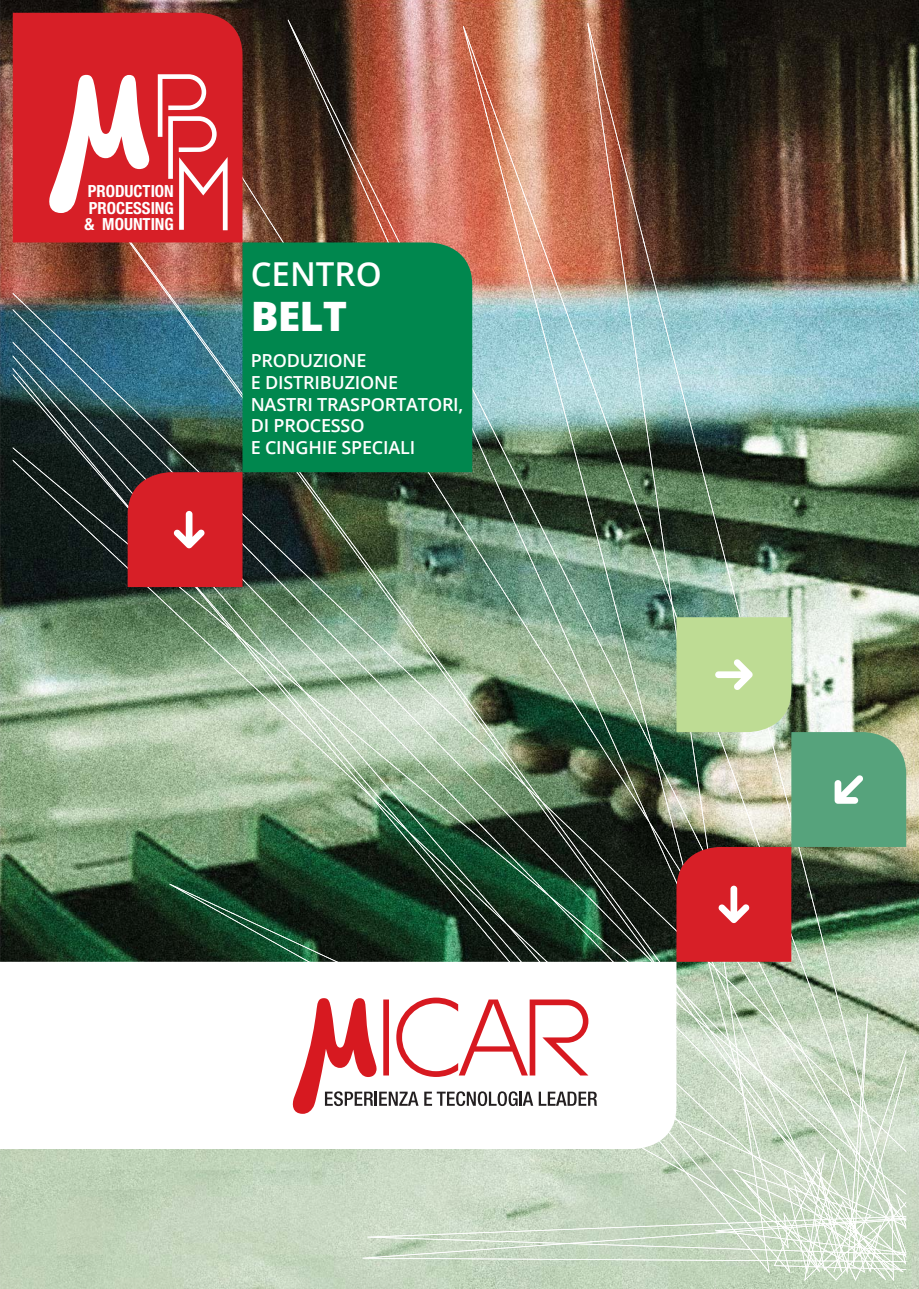
<style>
.page{position:relative;width:919px;height:1289px;background:#fff}
.page>*{position:absolute;margin:0;border:0;box-sizing:border-box;transform-origin:0 0}
.t1{font:800 40.5px "Open Sans";color:#fff}
.t2{font:600 33px "Open Sans";color:#fff}
.t3{font:600 18px/21.6px "Open Sans";letter-spacing:-.01em;color:#fff}
.t4{font:700 condensed 16.8px/16.6px "Helvetica Neue";color:#fff;text-align:justify}
</style>
<div class="page">
<img style="left:0;top:0;width:918px;height:1288px">
<img style="left:286px;top:20px;width:42px;height:91px">
<img style="left:461px;top:25px;width:25px;height:92px">
<img style="left:586px;top:22px;width:16px;height:50px">
<img style="left:327px;top:96px;width:54px;height:132px">
<img style="left:485px;top:85px;width:54px;height:233px">
<img style="left:590px;top:71px;width:54px;height:1210px">
<img style="left:242px;top:144px;width:33px;height:89px">
<img style="left:117px;top:242px;width:53px;height:58px">
<img style="left:275px;top:227px;width:53px;height:15px">
<img style="left:380px;top:202px;width:53px;height:280px">
<img style="left:538px;top:229px;width:53px;height:732px">
<img style="left:643px;top:229px;width:53px;height:1052px">
<img style="left:13px;top:291px;width:52px;height:220px">
<img style="left:170px;top:293px;width:53px;height:80px">
<img style="left:432px;top:307px;width:54px;height:259px">
<img style="left:65px;top:341px;width:53px;height:220px">
<img style="left:222px;top:365px;width:53px;height:344px">
<img style="left:117px;top:391px;width:53px;height:219px">
<img style="left:275px;top:472px;width:53px;height:286px">
<img style="left:485px;top:413px;width:54px;height:236px">
<img style="left:170px;top:442px;width:53px;height:217px">
<img style="left:696px;top:439px;width:53px;height:842px">
<img style="left:327px;top:508px;width:54px;height:302px">
<img style="left:380px;top:579px;width:53px;height:294px">
<img style="left:432px;top:650px;width:54px;height:311px">
<img style="left:748px;top:961px;width:53px;height:320px">
<img style="left:485px;top:723px;width:54px;height:238px">
<img style="left:801px;top:961px;width:53px;height:320px">
<img style="left:168px;top:882px;width:68px;height:31px">
<img style="left:219px;top:913px;width:131px;height:48px">
<img style="left:853px;top:1012px;width:53px;height:269px">
<img style="left:538px;top:1226px;width:53px;height:35px">
<img style="left:361px;top:1228px;width:178px;height:32px">
<div style="left:242px;top:242px;width:230px;height:230px;background:#00874e"></div>
<svg style="left:128px;top:472px;width:114px;height:115px"></svg>
<img style="left:676px;top:617px;width:230px;height:344px">
<svg style="left:0;top:961px;width:676px;height:187px"></svg>
<div style="left:13px;top:13px;width:229px;height:229px;background:#d71f27"></div>
<svg style="left:291px;top:997px;width:306px;height:116px"></svg>
<svg style="left:48px;top:75px;width:101px;height:138px"></svg>
<svg style="left:158px;top:74px;width:69px;height:156px"></svg>
<p class="t4" style="left:84px;top:182px;width:91px">PRODUCTION PROCESSING &amp; MOUNTING</p>
<h2 class="t2" style="left:251px;top:250px;width:132px">CENTRO</h2>
<h1 class="t1" style="left:251px;top:287px;width:98px">BELT</h1>
<p class="t3" style="left:251px;top:349px;width:214px">PRODUZIONE<br>E DISTRIBUZIONE<br>NASTRI TRASPORTATORI,<br>DI PROCESSO<br>E CINGHIE SPECIALI</p>
</div>
